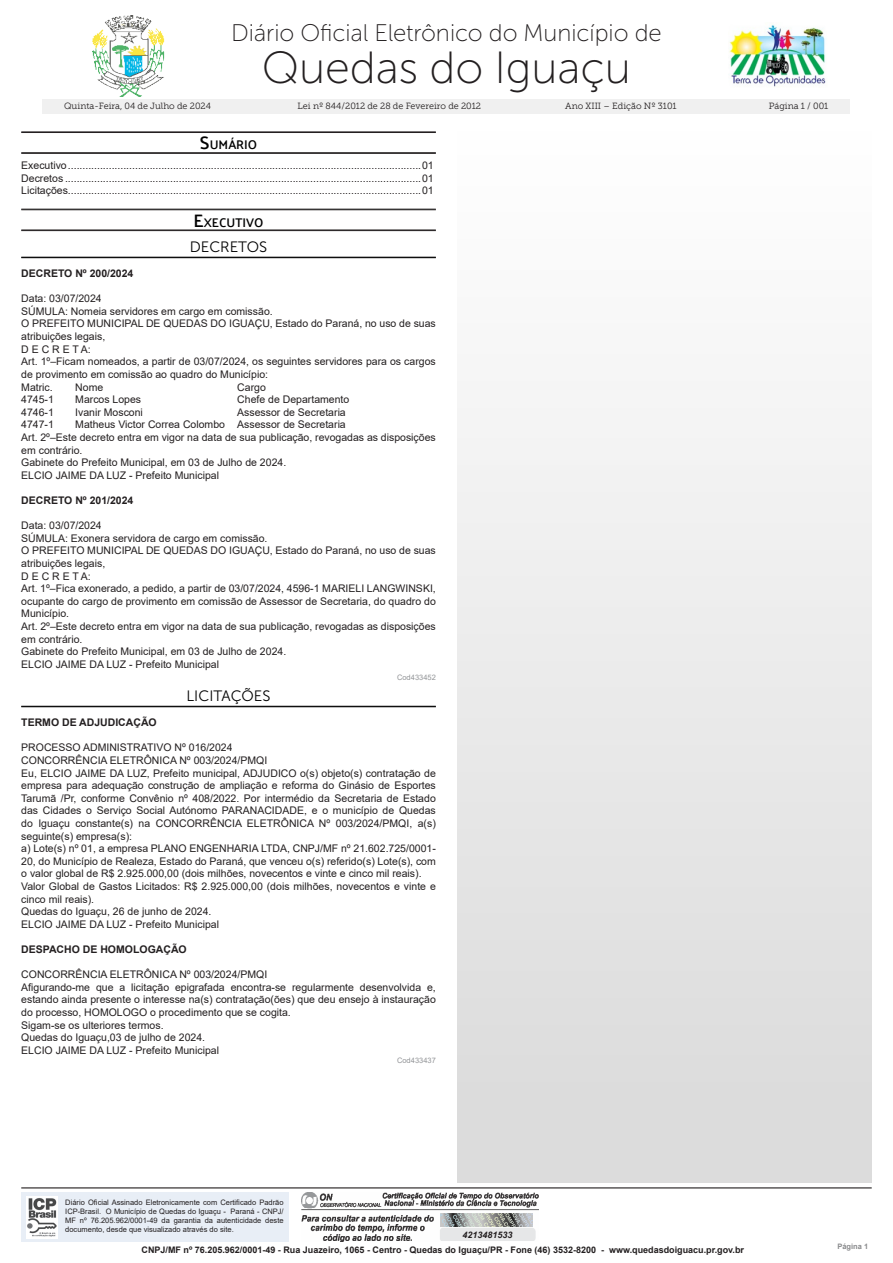
<style>
.page{position:relative;width:893px;height:1263px;background:#fff}
.page>*{position:absolute;margin:0;border:0;box-sizing:border-box;transform-origin:0 0}
.t1{font:45px "Museo Sans Cyrl 100";color:#231f20}
.t2{font:24px "Museo Sans Cyrl 100";color:#231f20}
.sumario{font:15px "Museo Sans 300";color:#000}
.sumario-2{font:600 12.6px "Palanquin";color:#000}
.Diario_Corpo{font:10.5px/12.6px "Arial";color:#231f20}
.Diario_Corpo-2{font:700 10.5px "Arial";color:#231f20}
.t3{font:700 9px "Arial";color:#231f20}
.t4{font:9px "Museo Slab 300";color:#231f20}
.t5{font:italic 700 9px "Arial";color:#231f20}
.t6{font:7.5px/9px "Arial";color:#231f20;text-align:justify}
.cód_diário{font:7.5px "Arial";color:#939598}
.t7{font:700 7.5px "Arial";color:#8a8b8d}
.s1{font-size:18px}
</style>
<div class="page">
<div style="left:43px;top:99px;width:807px;height:14px;background:#f0f0f0"></div>
<hr style="left:21px;top:1187px;width:851px;height:1px;background:#231f20">
<img style="left:302px;top:1192px;width:237px;height:50px">
<div style="left:21px;top:1192px;width:268px;height:50px;background:#e8eef6"></div>
<img style="left:27px;top:1197px;width:30px;height:42px">
<img style="left:441px;top:1213px;width:92px;height:13px">
<img style="left:92px;top:16px;width:72px;height:80px">
<img style="left:729px;top:25px;width:97px;height:62px">
<hr style="left:21px;top:209px;width:415px;height:1px;background:#231f20">
<hr style="left:21px;top:230px;width:415px;height:1px;background:#231f20">
<hr style="left:21px;top:257px;width:415px;height:1px;background:#000">
<hr style="left:21px;top:706px;width:415px;height:1px;background:#000">
<hr style="left:21px;top:132px;width:415px;height:1px;background:#231f20">
<hr style="left:21px;top:152px;width:415px;height:1px;background:#231f20">
<hr style="left:21px;top:153px;width:415px;height:1px;background:#231f20">
<div style="left:457px;top:132px;width:415px;height:1050px;background:linear-gradient(to bottom,#fefefe,#d9d9d9)"></div>
<h2 class="t2" style="left:231px;top:20px;width:432px">Diário Oficial Eletrônico do Município de</h2>
<h1 class="t1" style="left:262px;top:43px;width:371px">Quedas do Iguaçu</h1>
<p class="t4" style="left:64px;top:101px;width:148px">Quinta-Feira, 04 de Julho de 2024</p>
<p class="t4" style="left:565px;top:101px;width:113px">Ano XIII – Edição Nº 3101</p>
<p class="t4" style="left:769px;top:101px;width:61px">Página 1 / 001</p>
<p class="t4" style="left:298px;top:101px;width:185px">Lei nº 844/2012 de 28 de Fevereiro de 2012</p>
<p class="sumario-2" style="left:200px;top:138px;width:59px"><span class="s1">S</span>UMÁRIO</p>
<p class="Diario_Corpo" style="left:21px;top:159px;width:414px">Executivo.........................................................................................................................01</p>
<p class="Diario_Corpo" style="left:21px;top:172px;width:414px">Decretos ..........................................................................................................................01</p>
<p class="Diario_Corpo" style="left:21px;top:184px;width:414px">Licitações.........................................................................................................................01</p>
<p class="sumario-2" style="left:194px;top:215px;width:72px"><span class="s1">E</span>XECUTIVO</p>
<p class="sumario" style="left:190px;top:239px;width:79px">DECRETOS</p>
<p class="Diario_Corpo-2" style="left:21px;top:266px;width:114px">DECRETO Nº 200/2024</p>
<p class="Diario_Corpo" style="left:21px;top:292px;width:82px">Data: 03/07/2024</p>
<p class="Diario_Corpo" style="left:21px;top:305px;width:253px">SÚMULA: Nomeia servidores em cargo em comissão.</p>
<p class="Diario_Corpo" style="left:21px;top:317px;width:416px">O PREFEITO MUNICIPAL DE QUEDAS DO IGUAÇU, Estado do Paraná, no uso de suas atribuições legais,</p>
<p class="Diario_Corpo" style="left:21px;top:343px;width:71px">D E C R E T A:</p>
<p class="Diario_Corpo" style="left:21px;top:355px;width:416px">Art. 1º–Ficam nomeados, a partir de 03/07/2024, os seguintes servidores para os cargos de provimento em comissão ao quadro do Município:</p>
<p class="Diario_Corpo" style="left:21px;top:380px;width:33px">Matric.</p>
<p class="Diario_Corpo" style="left:75px;top:380px;width:30px">Nome</p>
<p class="Diario_Corpo" style="left:237px;top:380px;width:30px">Cargo</p>
<p class="Diario_Corpo" style="left:21px;top:393px;width:34px">4745-1</p>
<p class="Diario_Corpo" style="left:75px;top:393px;width:67px">Marcos Lopes</p>
<p class="Diario_Corpo" style="left:237px;top:393px;width:114px">Chefe de Departamento</p>
<p class="Diario_Corpo" style="left:21px;top:406px;width:34px">4746-1</p>
<p class="Diario_Corpo" style="left:75px;top:406px;width:69px">Ivanir Mosconi</p>
<p class="Diario_Corpo" style="left:237px;top:406px;width:110px">Assessor de Secretaria</p>
<p class="Diario_Corpo" style="left:21px;top:418px;width:34px">4747-1</p>
<p class="Diario_Corpo" style="left:75px;top:418px;width:272px">Matheus Victor Correa Colombo Assessor de Secretaria</p>
<p class="Diario_Corpo" style="left:21px;top:431px;width:416px">Art. 2º–Este decreto entra em vigor na data de sua publicação, revogadas as disposições em contrário.</p>
<p class="Diario_Corpo" style="left:21px;top:456px;width:266px">Gabinete do Prefeito Municipal, em 03 de Julho de 2024.</p>
<p class="Diario_Corpo" style="left:21px;top:469px;width:199px">ELCIO JAIME DA LUZ - Prefeito Municipal</p>
<p class="Diario_Corpo-2" style="left:21px;top:493px;width:114px">DECRETO Nº 201/2024</p>
<p class="Diario_Corpo" style="left:21px;top:519px;width:82px">Data: 03/07/2024</p>
<p class="Diario_Corpo" style="left:21px;top:532px;width:248px">SÚMULA: Exonera servidora de cargo em comissão.</p>
<p class="Diario_Corpo" style="left:21px;top:544px;width:416px">O PREFEITO MUNICIPAL DE QUEDAS DO IGUAÇU, Estado do Paraná, no uso de suas atribuições legais,</p>
<p class="Diario_Corpo" style="left:21px;top:569px;width:71px">D E C R E T A:</p>
<p class="Diario_Corpo" style="left:21px;top:582px;width:416px;text-align:justify">Art. 1º–Fica exonerado, a pedido, a partir de 03/07/2024, 4596-1 MARIELI LANGWINSKI, ocupante do cargo de provimento em comissão de Assessor de Secretaria, do quadro do Município.</p>
<p class="Diario_Corpo" style="left:21px;top:620px;width:416px">Art. 2º–Este decreto entra em vigor na data de sua publicação, revogadas as disposições em contrário.</p>
<p class="Diario_Corpo" style="left:21px;top:645px;width:266px">Gabinete do Prefeito Municipal, em 03 de Julho de 2024.</p>
<p class="Diario_Corpo" style="left:21px;top:658px;width:199px">ELCIO JAIME DA LUZ - Prefeito Municipal</p>
<p class="cód_diário" style="left:397px;top:672px;width:40px">Cod433452</p>
<p class="sumario" style="left:187px;top:688px;width:86px">LICITAÇÕES</p>
<p class="Diario_Corpo-2" style="left:21px;top:715px;width:137px">TERMO DE ADJUDICAÇÃO</p>
<p class="Diario_Corpo" style="left:21px;top:741px;width:213px">PROCESSO ADMINISTRATIVO Nº 016/2024</p>
<p class="Diario_Corpo" style="left:21px;top:754px;width:247px">CONCORRÊNCIA ELETRÔNICA Nº 003/2024/PMQI</p>
<p class="Diario_Corpo" style="left:21px;top:766px;width:416px;text-align:justify">Eu, ELCIO JAIME DA LUZ, Prefeito municipal, ADJUDICO o(s) objeto(s) contratação de empresa para adequação construção de ampliação e reforma do Ginásio de Esportes Tarumã /Pr, conforme Convênio nº 408/2022. Por intermédio da Secretaria de Estado das Cidades o Serviço Social Autónomo PARANACIDADE, e o município de Quedas do Iguaçu constante(s) na CONCORRÊNCIA ELETRÔNICA Nº 003/2024/PMQI, a(s) seguinte(s) empresa(s):</p>
<p class="Diario_Corpo" style="left:21px;top:842px;width:416px;text-align:justify">a) Lote(s) nº 01, a empresa PLANO ENGENHARIA LTDA, CNPJ/MF nº 21.602.725/0001- 20, do Município de Realeza, Estado do Paraná, que venceu o(s) referido(s) Lote(s), com o valor global de R$ 2.925.000,00 (dois milhões, novecentos e vinte e cinco mil reais).</p>
<p class="Diario_Corpo" style="left:21px;top:880px;width:416px">Valor Global de Gastos Licitados: R$ 2.925.000,00 (dois milhões, novecentos e vinte e cinco mil reais).</p>
<p class="Diario_Corpo" style="left:21px;top:905px;width:192px">Quedas do Iguaçu, 26 de junho de 2024.</p>
<p class="Diario_Corpo" style="left:21px;top:918px;width:199px">ELCIO JAIME DA LUZ - Prefeito Municipal</p>
<p class="Diario_Corpo-2" style="left:21px;top:942px;width:167px">DESPACHO DE HOMOLOGAÇÃO</p>
<p class="Diario_Corpo" style="left:21px;top:968px;width:247px">CONCORRÊNCIA ELETRÔNICA Nº 003/2024/PMQI</p>
<p class="Diario_Corpo" style="left:21px;top:981px;width:416px;text-align:justify">Afigurando-me que a licitação epigrafada encontra-se regularmente desenvolvida e, estando ainda presente o interesse na(s) contratação(ões) que deu ensejo à instauração do processo, HOMOLOGO o procedimento que se cogita.</p>
<p class="Diario_Corpo" style="left:21px;top:1018px;width:144px">Sigam-se os ulteriores termos.</p>
<p class="Diario_Corpo" style="left:21px;top:1031px;width:185px">Quedas do Iguaçu,03 de julho de 2024.</p>
<p class="Diario_Corpo" style="left:21px;top:1044px;width:199px">ELCIO JAIME DA LUZ - Prefeito Municipal</p>
<p class="cód_diário" style="left:397px;top:1055px;width:40px">Cod433437</p>
<p class="t6" style="left:65px;top:1197px;width:220px">Diário Oficial Assinado Eletronicamente com Certificado Padrão ICP-Brasil. O Município de Quedas do Iguaçu - Paraná - CNPJ/ MF nº 76.205.962/0001-49 da garantia da autenticidade deste documento, desde que visualizado através do site.</p>
<p class="t5" style="left:462px;top:1229px;width:52px">4213481533</p>
<p class="t3" style="left:142px;top:1244px;width:604px">CNPJ/MF nº 76.205.962/0001-49 - Rua Juazeiro, 1065 - Centro - Quedas do Iguaçu/PR - Fone (46) 3532-8200 - www.quedasdoiguacu.pr.gov.br</p>
<p class="t7" style="left:837px;top:1241px;width:32px">Página 1</p>
</div>
